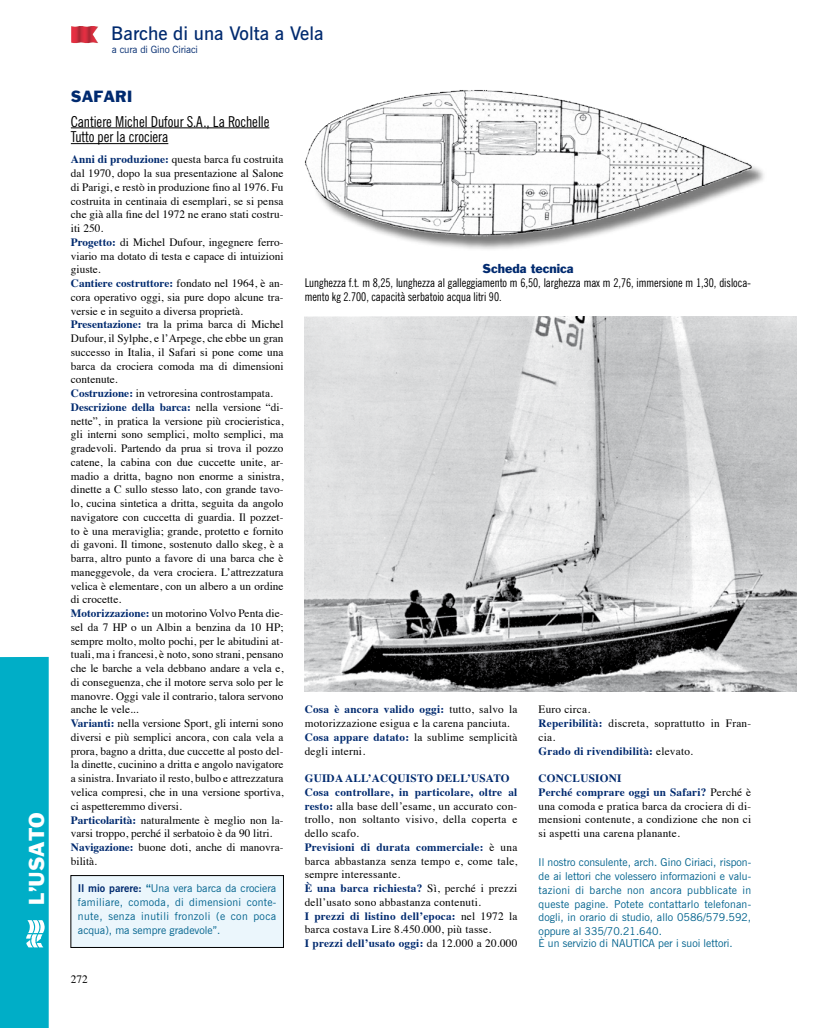
<style>
.page{position:relative;width:815px;height:1028px;background:#fff}
.page>*{position:absolute;margin:0;border:0;box-sizing:border-box;transform-origin:0 0}
.t1{font:20px "Franklin Gothic";color:#fff}
.t2{font:600 18.75px "News Gothic BT";color:#002a6f}
.t3{font:condensed 15px/15.8px "News Gothic BT";color:#000}
.t4{font:15px "Franklin Gothic";color:#002a6f}
.t5{font:condensed 12px/13.8px "News Gothic BT";color:#000}
.t6{font:12px "Franklin Gothic";color:#002a6f}
.t7{font:11.25px/13.8px "Times";letter-spacing:.005em;color:#000}
.t8{font:10.75px/13.8px "News Gothic BT";color:#00628d;text-align:justify}
.t9{font:10px "News Gothic BT";letter-spacing:-.015em;color:#002a6f}
.s1{font-weight:700;color:#002a6f}
.s2{font-weight:700}
</style>
<div class="page">
<div style="left:0;top:657px;width:49px;height:371px;background:#00aec7"></div>
<svg style="left:26px;top:920px;width:19px;height:27px"></svg>
<img style="left:71px;top:26px;width:27px;height:17px">
<div style="left:71px;top:875px;width:212px;height:72px;background:#ebf6fc"></div>
<div style="left:71px;top:875px;width:212px;height:72px;border:1px solid #000"></div>
<hr style="left:71px;top:128px;width:198px;height:1px;background:#000">
<hr style="left:71px;top:143px;width:97px;height:1px;background:#000">
<div style="left:307px;top:92px;width:460px;height:160px;background:#000;opacity:.52"></div>
<img style="left:305px;top:90px;width:384px;height:146px">
<img style="left:305px;top:317px;width:492px;height:375px">
<h1 class="t1" style="left:24px;top:904px;width:94px;rotate:-90deg">L’USATO</h1>
<h2 class="t2" style="left:111px;top:22px;width:214px">Barche di una Volta a Vela</h2>
<p class="t9" style="left:112px;top:43px;width:88px">a cura di Gino Ciriaci</p>
<h3 class="t4" style="left:71px;top:87px;width:63px">SAFARI</h3>
<h3 class="t3" style="left:71px;top:113px;width:200px">Cantiere Michel Dufour S.A., La Rochelle<br>Tutto per la crociera</h3>
<p class="t7" style="left:71px;top:152px;width:214px"><span class="s1">Anni di produzione:</span> questa barca fu costruita dal 1970, dopo la sua presentazione al Salone di Parigi, e restò in produzione fino al 1976. Fu costruita in centinaia di esemplari, se si pensa che già alla fine del 1972 ne erano stati costru&shy;iti 250.<br><span class="s1">Progetto:</span> di Michel Dufour, ingegnere ferro&shy;viario ma dotato di testa e capace di intuizioni giuste.<br><span class="s1">Cantiere costruttore:</span> fondato nel 1964, è an&shy;cora operativo oggi, sia pure dopo alcune tra&shy;versie e in seguito a diversa proprietà.<br><span class="s1">Presentazione:</span> tra la prima barca di Michel Dufour, il Sylphe, e l’Arpege, che ebbe un gran successo in Italia, il Safari si pone come una barca da crociera comoda ma di dimensioni contenute.<br><span class="s1">Costruzione:</span> in vetroresina controstampata.<br><span class="s1">Descrizione della barca:</span> nella versione “di&shy;nette”, in pratica la versione più crocieristica, gli interni sono semplici, molto semplici, ma gradevoli. Partendo da prua si trova il pozzo catene, la cabina con due cuccette unite, ar&shy;madio a dritta, bagno non enorme a sinistra, dinette a C sullo stesso lato, con grande tavo&shy;lo, cucina sintetica a dritta, seguita da angolo navigatore con cuccetta di guardia. Il pozzet&shy;to è una meraviglia; grande, protetto e fornito di gavoni. Il timone, sostenuto dallo skeg, è a barra, altro punto a favore di una barca che è maneggevole, da vera crociera. L’attrezzatura velica è elementare, con un albero a un ordine di crocette.<br><span class="s1">Motorizzazione:</span> un motorino Volvo Penta die&shy;sel da 7 HP o un Albin a benzina da 10 HP; sempre molto, molto pochi, per le abitudini at&shy;tuali, ma i francesi, è noto, sono strani, pensano che le barche a vela debbano andare a vela e, di conseguenza, che il motore serva solo per le manovre. Oggi vale il contrario, talora servono anche le vele...<br><span class="s1">Varianti:</span> nella versione Sport, gli interni sono diversi e più semplici ancora, con cala vela a prora, bagno a dritta, due cuccette al posto del&shy;la dinette, cucinino a dritta e angolo navigatore a sinistra. Invariato il resto, bulbo e attrezzatura velica compresi, che in una versione sportiva, ci aspetteremmo diversi.<br><span class="s1">Particolarità:</span> naturalmente è meglio non la&shy;varsi troppo, perché il serbatoio è da 90 litri.<br><span class="s1">Navigazione:</span> buone doti, anche di manovra&shy;bilità.</p>
<p class="t8" style="left:78px;top:881px;width:200px"><span class="s1">Il mio parere:</span> <span class="s2">“</span>Una vera barca da crociera familiare, comoda, di dimensioni conte&shy;nute, senza inutili fronzoli (e con poca acqua), ma sempre gradevole”.</p>
<p class="t7" style="left:71px;top:971px;width:18px">272</p>
<p class="t6" style="left:482px;top:261px;width:92px">Scheda tecnica</p>
<p class="t5" style="left:305px;top:276px;width:448px">Lunghezza f.t. m 8,25, lunghezza al galleggiamento m 6,50, larghezza max m 2,76, immersione m 1,30, disloca&shy;mento kg 2.700, capacità serbatoio acqua litri 90.</p>
<p class="t7" style="left:305px;top:702px;width:214px"><span class="s1">Cosa è ancora valido oggi:</span> tutto, salvo la motorizzazione esigua e la carena panciuta.<br><span class="s1">Cosa appare datato:</span> la sublime semplicità degli interni.</p>
<p class="t7" style="left:305px;top:770px;width:214px"><span class="s1">GUIDA ALL’ACQUISTO DELL’USATO Cosa controllare, in particolare, oltre al resto:</span> alla base dell’esame, un accurato con&shy;trollo, non soltanto visivo, della coperta e dello scafo.<br><span class="s1">Previsioni di durata commerciale:</span> è una barca abbastanza senza tempo e, come tale, sempre interessante.<br><span class="s1">È una barca richiesta?</span> Sì, perché i prezzi dell’usato sono abbastanza contenuti.<br><span class="s1">I prezzi di listino dell’epoca:</span> nel 1972 la barca costava Lire 8.450.000, più tasse.<br><span class="s1">I prezzi dell’usato oggi:</span> da 12.000 a 20.000</p>
<p class="t7" style="left:539px;top:701px;width:214px">Euro circa.<br><span class="s1">Reperibilità:</span> discreta, soprattutto in Fran&shy;cia.<br><span class="s1">Grado di rivendibilità:</span> elevato.</p>
<p class="t7" style="left:539px;top:770px;width:214px"><span class="s1">CONCLUSIONI<br>Perché comprare oggi un Safari?</span> Perché è una comoda e pratica barca da crociera di di&shy;mensioni contenute, a condizione che non ci si aspetti una carena planante.</p>
<p class="t8" style="left:539px;top:855px;width:214px">Il nostro consulente, arch. Gino Ciriaci, rispon&shy;de ai lettori che volessero informazioni e valu&shy;tazioni di barche non ancora pubblicate in queste pagine. Potete contattarlo telefonan&shy;dogli, in orario di studio, allo 0586/579.592, oppure al 335/70.21.640.</p>
<p class="t8" style="left:539px;top:936px;width:196px">È un servizio di NAUTICA per i suoi lettori.</p>
</div>
